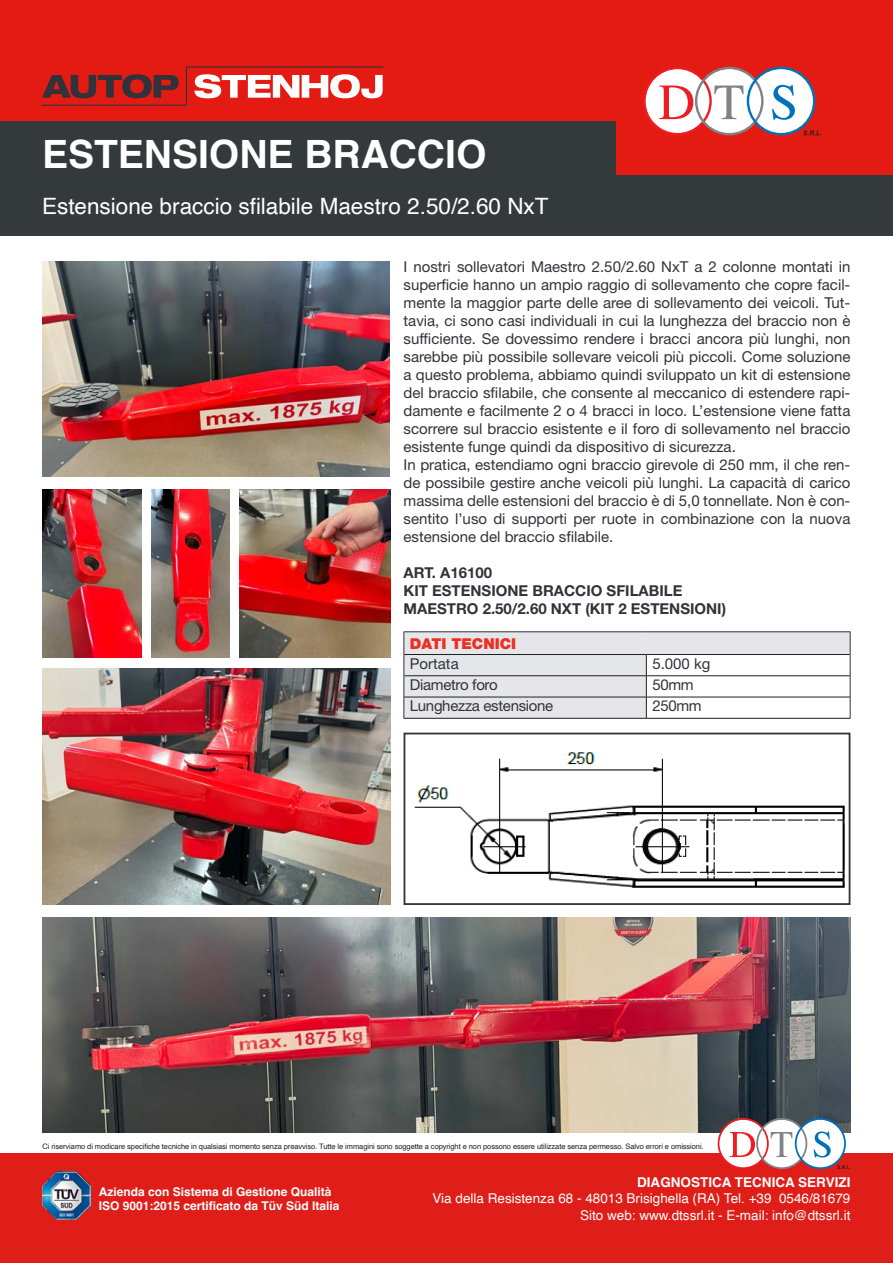
<style>
.page{position:relative;width:893px;height:1263px;background:#fff}
.page>*{position:absolute;margin:0;border:0;box-sizing:border-box;transform-origin:0 0}
.t1{font:700 39px "Helvetica";color:#fff}
.t2{font:22.5px "Helvetica";color:#fff}
.t3{font:15px/18px "Helvetica Neue LT Std";color:#32323b;text-align:justify}
.t4{font:700 15px/18px "Helvetica Neue LT Std";color:#32323b}
.t5{font:15px "Helvetica Neue LT Std";letter-spacing:-.02em;color:#32323b}
.t6{font:900 15px "Helvetica Neue LT Std";color:#ee2e22}
.t7{font:13.5px "Helvetica";color:#fff}
.t8{font:700 13.5px "Helvetica";color:#fff}
.t9{font:700 12px/14.4px "Helvetica";color:#fff}
.t10{font:7.5px "Helvetica";letter-spacing:-.01em;color:#231f20}
</style>
<div class="page">
<img style="left:414px;top:752px;width:431px;height:136px">
<div style="left:404px;top:733px;width:446px;height:172px;border:2px solid #32323b"></div>
<hr style="left:404px;top:631px;width:242px;height:1px;background:#32323b">
<hr style="left:646px;top:631px;width:204px;height:1px;background:#32323b">
<svg style="left:404px;top:632px;width:447px;height:86px"></svg>
<hr style="left:404px;top:718px;width:242px;height:1px;background:#231f20">
<hr style="left:646px;top:718px;width:204px;height:1px;background:#231f20">
<img style="left:43px;top:261px;width:347px;height:215px">
<img style="left:43px;top:918px;width:807px;height:215px">
<img style="left:43px;top:489px;width:99px;height:169px">
<img style="left:152px;top:489px;width:78px;height:169px">
<img style="left:240px;top:489px;width:151px;height:169px">
<img style="left:43px;top:668px;width:348px;height:237px">
<div style="left:0;top:0;width:893px;height:235px;background:#e41b13"></div>
<div style="left:0;top:122px;width:616px;height:106px;background:#34393c"></div>
<div style="left:0;top:175px;width:893px;height:60px;background:#34393c"></div>
<svg style="left:643px;top:67px;width:178px;height:68px"></svg>
<svg style="left:41px;top:66px;width:343px;height:40px"></svg>
<div style="left:0;top:1153px;width:893px;height:110px;background:#df1e19"></div>
<svg style="left:718px;top:1118px;width:133px;height:51px"></svg>
<img style="left:42px;top:1171px;width:49px;height:48px">
<p class="t1" style="left:42px;top:131px;width:446px">ESTENSIONE BRACCIO</p>
<p class="t2" style="left:42px;top:188px;width:508px">Estensione braccio sfilabile Maestro 2.50/2.60 NxT</p>
<p class="t3" style="left:404px;top:257px;width:448px">I nostri sollevatori Maestro 2.50/2.60 NxT a 2 colonne montati in superficie hanno un ampio raggio di sollevamento che copre facil&shy;mente la maggior parte delle aree di sollevamento dei veicoli. Tut&shy;tavia, ci sono casi individuali in cui la lunghezza del braccio non è sufficiente. Se dovessimo rendere i bracci ancora più lunghi, non sarebbe più possibile sollevare veicoli più piccoli. Come soluzione a questo problema, abbiamo quindi sviluppato un kit di estensione del braccio sfilabile, che consente al meccanico di estendere rapi&shy;damente e facilmente 2 o 4 bracci in loco. L’estensione viene fatta scorrere sul braccio esistente e il foro di sollevamento nel braccio esistente funge quindi da dispositivo di sicurezza.</p>
<p class="t3" style="left:404px;top:455px;width:448px">In pratica, estendiamo ogni braccio girevole di 250 mm, il che ren&shy;de possibile gestire anche veicoli più lunghi. La capacità di carico massima delle estensioni del braccio è di 5,0 tonnellate. Non è con&shy;sentito l’uso di supporti per ruote in combinazione con la nuova estensione del braccio sfilabile.</p>
<p class="t4" style="left:404px;top:563px;width:324px">ART. A16100<br>KIT ESTENSIONE BRACCIO SFILABILE<br>MAESTRO 2.50/2.60 NXT (KIT 2 ESTENSIONI)</p>
<p class="t6" style="left:410px;top:634px;width:108px">DATI TECNICI</p>
<p class="t3" style="left:410px;top:654px;width:50px">Portata</p>
<p class="t3" style="left:652px;top:654px;width:60px">5.000 kg</p>
<p class="t5" style="left:410px;top:676px;width:89px">Diametro foro</p>
<p class="t3" style="left:652px;top:675px;width:43px">50mm</p>
<p class="t5" style="left:410px;top:697px;width:145px">Lunghezza estensione</p>
<p class="t3" style="left:652px;top:697px;width:51px">250mm</p>
<p class="t10" style="left:42px;top:1141px;width:663px">Ci riserviamo di modicare specifiche tecniche in qualsiasi momento senza preavviso. Tutte le immagini sono soggette a copyright e non possono essere utilizzate senza permesso. Salvo errori e omissioni.</p>
<p class="t9" style="left:99px;top:1185px;width:242px">Azienda con Sistema di Gestione Qualità<br>ISO 9001:2015 certificato da Tüv Süd Italia</p>
<p class="t8" style="left:637px;top:1174px;width:215px">DIAGNOSTICA TECNICA SERVIZI</p>
<p class="t7" style="left:432px;top:1188px;width:419px">Via della Resistenza 68 - 48013 Brisighella (RA) Tel. +39 0546/81679</p>
<p class="t7" style="left:580px;top:1204px;width:272px">Sito web: www.dtssrl.it - E-mail: info@dtssrl.it</p>
</div>
